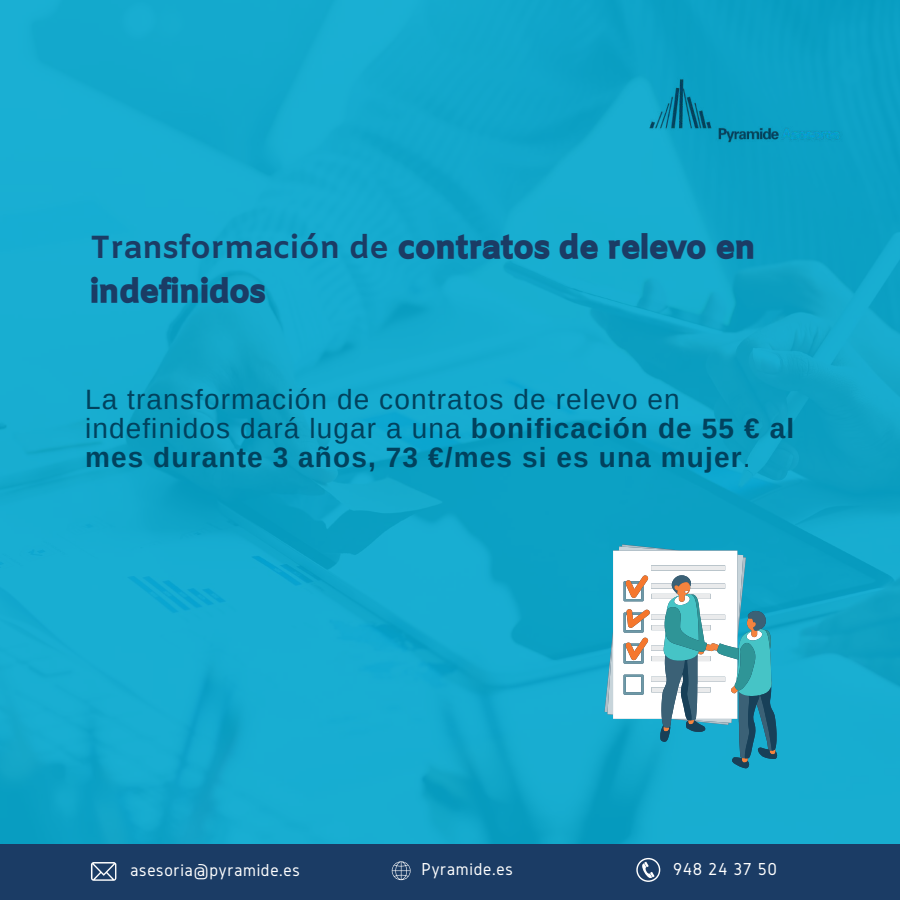
<style>
.page{position:relative;width:900px;height:900px;background:#fff}
.page>*{position:absolute;margin:0;border:0;box-sizing:border-box;transform-origin:0 0}
.t1{font:32px/44.2px "CA Generated";color:#1b3c65}
.t2{font:28px/29.2px "Arimo";letter-spacing:.04em;color:#01425e}
.t3{font:18px "Gidole";letter-spacing:.04em;color:#fff}
.s1{font-family:"Amiko";font-weight:700}
.s2{font-weight:700}
</style>
<div class="page">
<img style="left:0;top:0;width:900px;height:844px">
<div style="left:0;top:844px;width:900px;height:56px;background:#1b3c65"></div>
<svg style="left:91px;top:862px;width:25px;height:19px"></svg>
<svg style="left:392px;top:861px;width:19px;height:19px"></svg>
<svg style="left:636px;top:858px;width:24px;height:24px"></svg>
<img style="left:639px;top:61px;width:207px;height:104px">
<svg style="left:605px;top:545px;width:172px;height:223px"></svg>
<p class="t1" style="left:90px;top:227px;width:667px"><span class="s1">Transformación de</span> contratos de relevo en indefinidos</p>
<p class="t2" style="left:85px;top:384px;width:711px">La transformación de contratos de relevo en indefinidos dará lugar a una <span class="s2">bonificación de 55 € al mes durante 3 años, 73 €/mes si es una mujer</span>.</p>
<p class="t3" style="left:131px;top:860px;width:171px">asesoria@pyramide.es</p>
<p class="t3" style="left:422px;top:859px;width:93px">Pyramide.es</p>
<p class="t3" style="left:673px;top:859px;width:105px">948 24 37 50</p>
</div>
